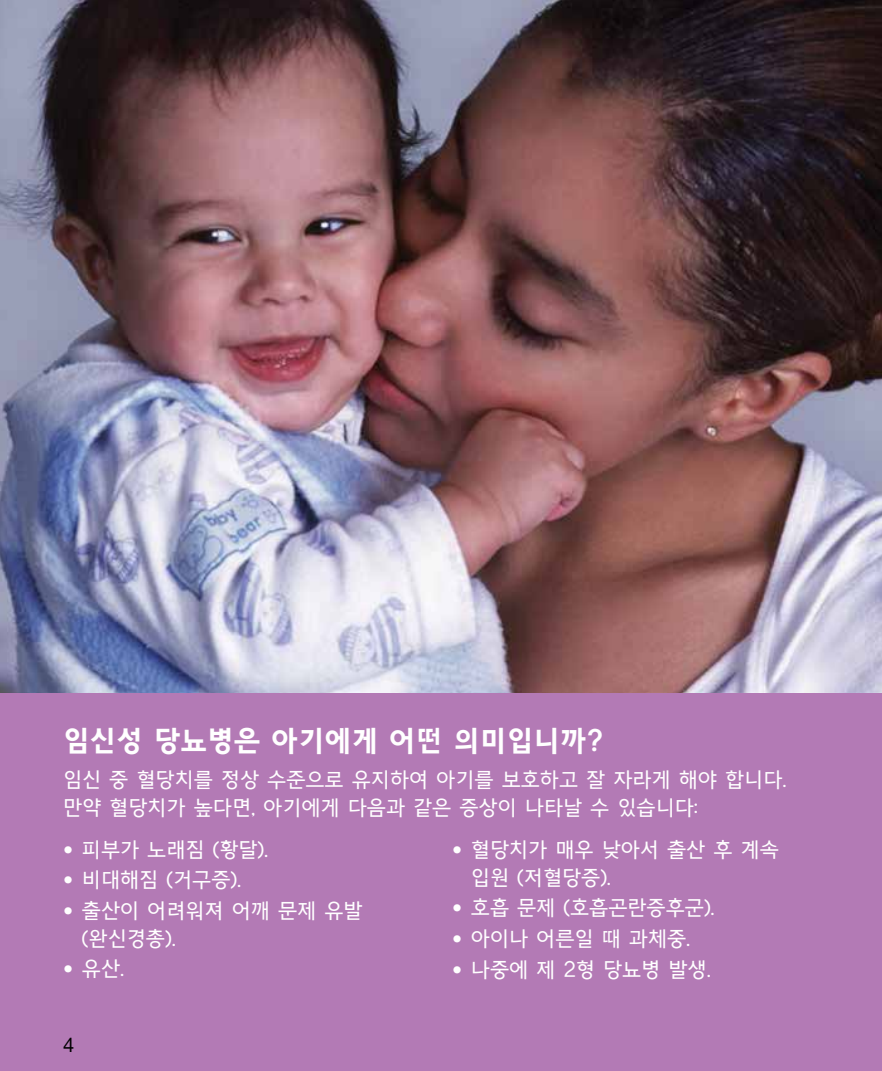
<style>
.page{position:relative;width:882px;height:1071px;background:#fff}
.page>*{position:absolute;margin:0;border:0;box-sizing:border-box;transform-origin:0 0}
.t1{font:28px "THE Jung 170";color:#fff}
.t2{font:20.12px/28px "THE Jung 140";color:#fff}
.t3{font:20.12px "Helvetica Neue LT Std";color:#000}
.s1{font-family:"Helvetica Neue LT Std"}
</style>
<div class="page">
<img style="left:0;top:0;width:882px;height:693px">
<div style="left:0;top:693px;width:882px;height:378px;background:#b37ab5"></div>
<h1 class="t1" style="left:63px;top:724px;width:541px">임신성 당뇨병은 아기에게 어떤 의미입니까?</h1>
<p class="t2" style="left:63px;top:766px;width:725px">임신 중 혈당치를 정상 수준으로 유지하여 아기를 보호하고 잘 자라게 해야 합니다. 만약 혈당치가 높다면, 아기에게 다음과 같은 증상이 나타날 수 있습니다:</p>
<p class="t2" style="left:63px;top:836px;width:207px"><span class="s1">•</span> 피부가 노래짐 (황달).</p>
<p class="t2" style="left:63px;top:866px;width:180px"><span class="s1">•</span> 비대해짐 (거구증).</p>
<p class="t2" style="left:82px;top:897px;width:282px;text-indent:-19px"><span class="s1">•</span> 출산이 어려워져 어깨 문제 유발 (완신경총).</p>
<p class="t2" style="left:63px;top:955px;width:63px"><span class="s1">•</span> 유산.</p>
<p class="t3" style="left:63px;top:1033px;width:13px">4</p>
<p class="t2" style="left:471px;top:836px;width:309px;text-indent:-19px"><span class="s1">•</span> 혈당치가 매우 낮아서 출산 후 계속 입원 (저혈당증).</p>
<p class="t2" style="left:452px;top:894px;width:264px"><span class="s1">•</span> 호흡 문제 (호흡곤란증후군).</p>
<p class="t2" style="left:452px;top:925px;width:240px"><span class="s1">•</span> 아이나 어른일 때 과체중.</p>
<p class="t2" style="left:452px;top:955px;width:260px"><span class="s1">•</span> 나중에 제 2형 당뇨병 발생.</p>
</div>
